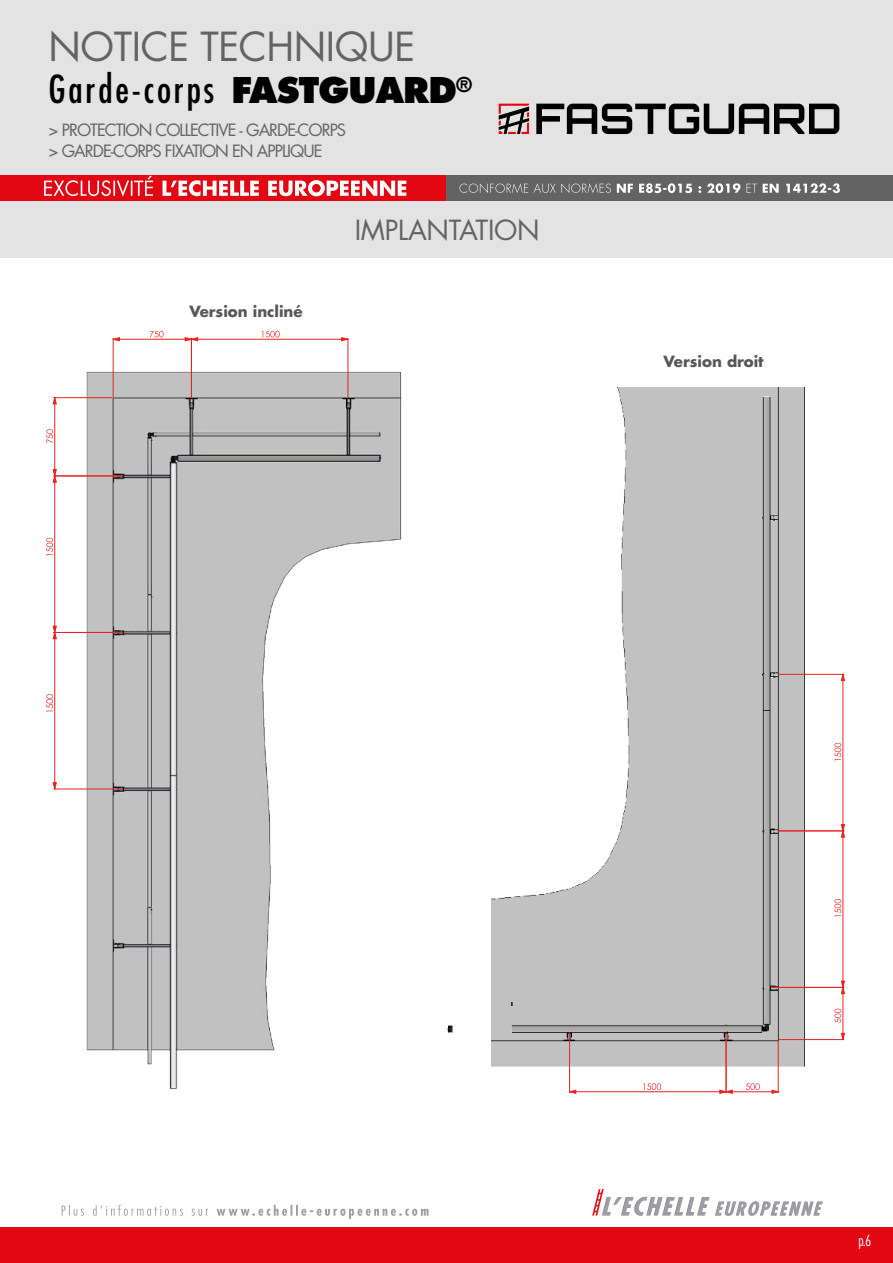
<style>
.page{position:relative;width:893px;height:1263px;background:#fff}
.page>*{position:absolute;margin:0;border:0;box-sizing:border-box;transform-origin:0 0}
.t1{font:39px "Futura Std";letter-spacing:-.01em;color:#646363}
.t2{font:condensed 37.5px "Futura Std";letter-spacing:.075em;color:#000}
.t3{font:27px "Futura Std";letter-spacing:-.01em;color:#646363}
.t4{font:16.5px/21px "Futura Std";letter-spacing:-.06em;color:#646363}
.t5{font:700 15px "Futura Std";color:#575756}
.t6{font:300 condensed 15px "Futura Std";color:#fff}
.s1{font-weight:800;font-stretch:normal;font-size:34.5px}
</style>
<div class="page">
<img style="left:70px;top:354px;width:332px;height:735px">
<img style="left:447px;top:387px;width:375px;height:696px">
<hr style="left:113px;top:338px;width:1px;height:59px;background:#e52421">
<hr style="left:191px;top:338px;width:1px;height:59px;background:#e52421">
<hr style="left:348px;top:338px;width:1px;height:59px;background:#e52421">
<hr style="left:778px;top:1041px;width:1px;height:52px;background:#e52421">
<hr style="left:726px;top:1033px;width:1px;height:60px;background:#e52421">
<hr style="left:569px;top:1033px;width:1px;height:60px;background:#e52421">
<hr style="left:54px;top:397px;width:58px;height:1px;background:#e52421">
<hr style="left:54px;top:476px;width:68px;height:1px;background:#e52421">
<hr style="left:54px;top:632px;width:68px;height:1px;background:#e52421">
<hr style="left:54px;top:789px;width:68px;height:1px;background:#e52421">
<hr style="left:779px;top:831px;width:65px;height:1px;background:#e52421">
<hr style="left:779px;top:674px;width:65px;height:1px;background:#e52421">
<hr style="left:772px;top:987px;width:72px;height:1px;background:#e52421">
<hr style="left:779px;top:1039px;width:65px;height:1px;background:#e52421">
<svg style="left:113px;top:331px;width:235px;height:10px"></svg>
<svg style="left:569px;top:1083px;width:209px;height:10px"></svg>
<svg style="left:46px;top:397px;width:11px;height:392px"></svg>
<svg style="left:834px;top:674px;width:11px;height:366px"></svg>
<div style="left:0;top:201px;width:893px;height:56px;background:#e3e3e3"></div>
<div style="left:0;top:0;width:893px;height:175px;background:#e3e3e3"></div>
<div style="left:0;top:1227px;width:893px;height:36px;background:#e30613"></div>
<svg style="left:592px;top:1189px;width:231px;height:27px"></svg>
<svg style="left:536px;top:104px;width:303px;height:30px"></svg>
<svg style="left:499px;top:104px;width:30px;height:30px"></svg>
<svg style="left:62px;top:1205px;width:367px;height:14px"></svg>
<div style="left:0;top:175px;width:446px;height:26px;background:#e30613"></div>
<div style="left:446px;top:175px;width:447px;height:26px;background:#646363"></div>
<svg style="left:44px;top:176px;width:362px;height:21px"></svg>
<svg style="left:459px;top:183px;width:381px;height:10px"></svg>
<h1 class="t1" style="left:49px;top:22px;width:368px">NOTICE TECHNIQUE</h1>
<h2 class="t2" style="left:49px;top:67px;width:425px">Garde-corps <span class="s1">FASTGUARD</span><sup>®</sup></h2>
<p class="t4" style="left:49px;top:120px;width:299px">&gt; PROTECTION COLLECTIVE - GARDE-CORPS &gt; GARDE-CORPS FIXATION EN APPLIQUE</p>
<h3 class="t3" style="left:355px;top:213px;width:186px">IMPLANTATION</h3>
<p class="t5" style="left:189px;top:301px;width:115px">Version incliné</p>
<p class="t5" style="left:664px;top:352px;width:102px">Version droit</p>
<p class="t6" style="left:858px;top:1232px;width:14px">p.6</p>
</div>
